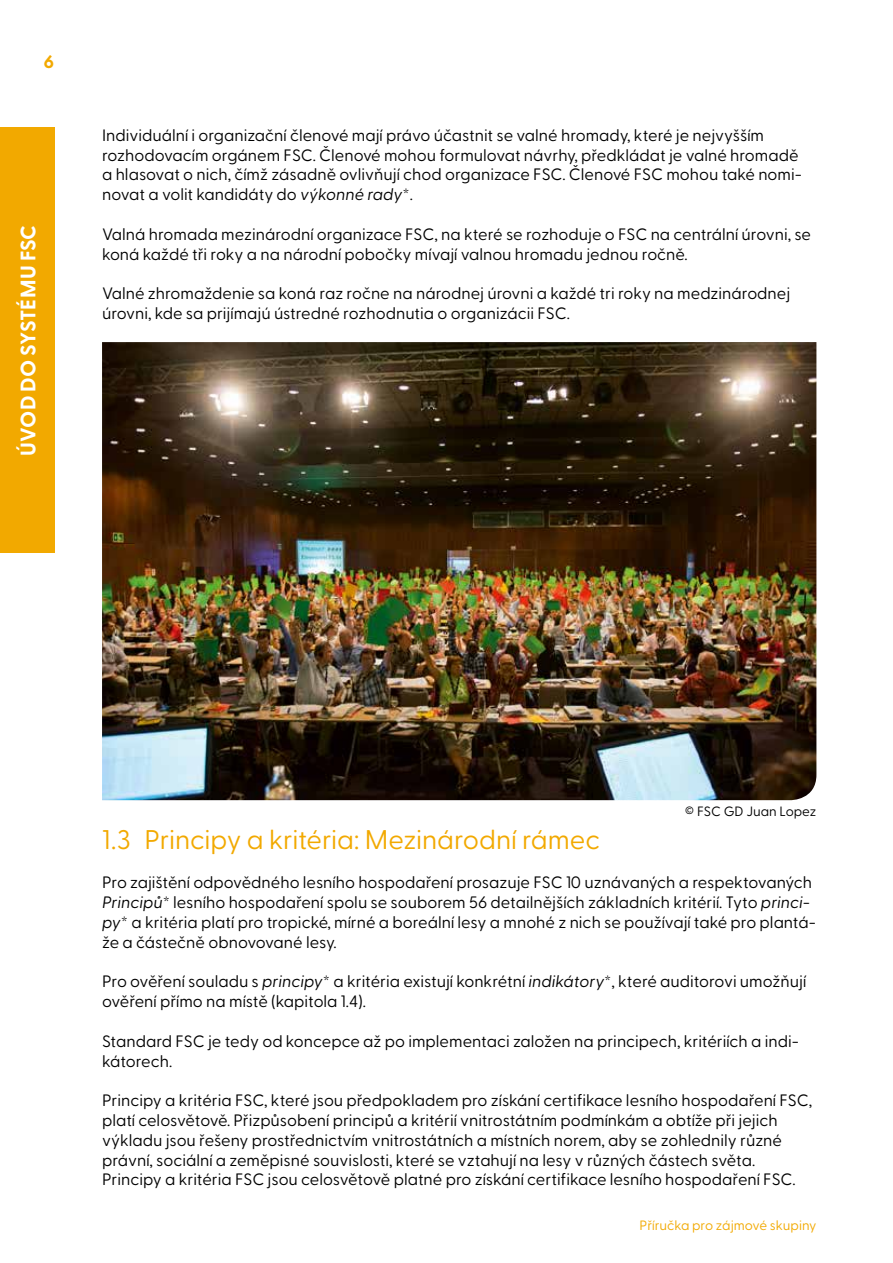
<style>
.page{position:relative;width:893px;height:1263px;background:#fff}
.page>*{position:absolute;margin:0;border:0;box-sizing:border-box;transform-origin:0 0}
.t1{font:27px "Greycliff CF";letter-spacing:-.005em;color:#f2a900}
.t2{font:700 21px "Greycliff CF";letter-spacing:-.01em;color:#fff}
.t3{font:700 18px "Greycliff CF";color:#f2a900}
.t4{font:16.5px/19.8px "Greycliff CF";color:#000}
.t5{font:13.5px "Greycliff CF";color:#f2a900}
.t6{font:13.5px "Greycliff CF";color:#000}
.s1{font-style:italic}
</style>
<div class="page">
<img style="left:102px;top:342px;width:714px;height:458px">
<div style="left:0;top:128px;width:54px;height:425px;background:#f2a900"></div>
<p class="t3" style="left:44px;top:48px;width:12px">6</p>
<p class="t2" style="left:12px;top:456px;width:232px;rotate:-90deg">ÚVOD DO SYSTÉMU FSC</p>
<p class="t4" style="left:102px;top:124px;width:701px">Individuální i organizační členové mají právo účastnit se valné hromady, které je nejvyšším rozhodovacím orgánem FSC. Členové mohou formulovat návrhy, předkládat je valné hromadě a hlasovat o nich, čímž zásadně ovlivňují chod organizace FSC. Členové FSC mohou také nomi&shy;novat a volit kandidáty do <span class="s1">výkonné rady</span>*.</p>
<p class="t4" style="left:102px;top:223px;width:710px">Valná hromada mezinárodní organizace FSC, na které se rozhoduje o FSC na centrální úrovni, se koná každé tři roky a na národní pobočky mívají valnou hromadu jednou ročně.</p>
<p class="t4" style="left:102px;top:282px;width:690px">Valné zhromaždenie sa koná raz ročne na národnej úrovni a každé tri roky na medzinárodnej úrovni, kde sa prijímajú ústredné rozhodnutia o organizácii FSC.</p>
<p class="t6" style="left:685px;top:801px;width:133px">© FSC GD Juan Lopez</p>
<h1 class="t1" style="left:102px;top:819px;width:500px">1.3 Principy a kritéria: Mezinárodní rámec</h1>
<p class="t4" style="left:102px;top:871px;width:715px">Pro zajištění odpovědného lesního hospodaření prosazuje FSC 10 uznávaných a respektovaných <span class="s1">Principů</span>* lesního hospodaření spolu se souborem 56 detailnějších základních kritérií. Tyto <span class="s1">princi&shy;py</span>* a kritéria platí pro tropické, mírné a boreální lesy a mnohé z nich se používají také pro plantá&shy;že a částečně obnovované lesy.</p>
<p class="t4" style="left:102px;top:970px;width:706px">Pro ověření souladu s <span class="s1">principy</span>* a kritéria existují konkrétní <span class="s1">indikátory</span>*, které auditorovi umožňují ověření přímo na místě (kapitola 1.4).</p>
<p class="t4" style="left:102px;top:1030px;width:698px">Standard FSC je tedy od koncepce až po implementaci založen na principech, kritériích a indi&shy;kátorech.</p>
<p class="t4" style="left:102px;top:1089px;width:712px">Principy a kritéria FSC, které jsou předpokladem pro získání certifikace lesního hospodaření FSC, platí celosvětově. Přizpůsobení principů a kritérií vnitrostátním podmínkám a obtíže při jejich výkladu jsou řešeny prostřednictvím vnitrostátních a místních norem, aby se zohlednily různé právní, sociální a zeměpisné souvislosti, které se vztahují na lesy v různých částech světa.<br>Principy a kritéria FSC jsou celosvětově platné pro získání certifikace lesního hospodaření FSC.</p>
<p class="t5" style="left:640px;top:1215px;width:178px">Příručka pro zájmové skupiny</p>
</div>
